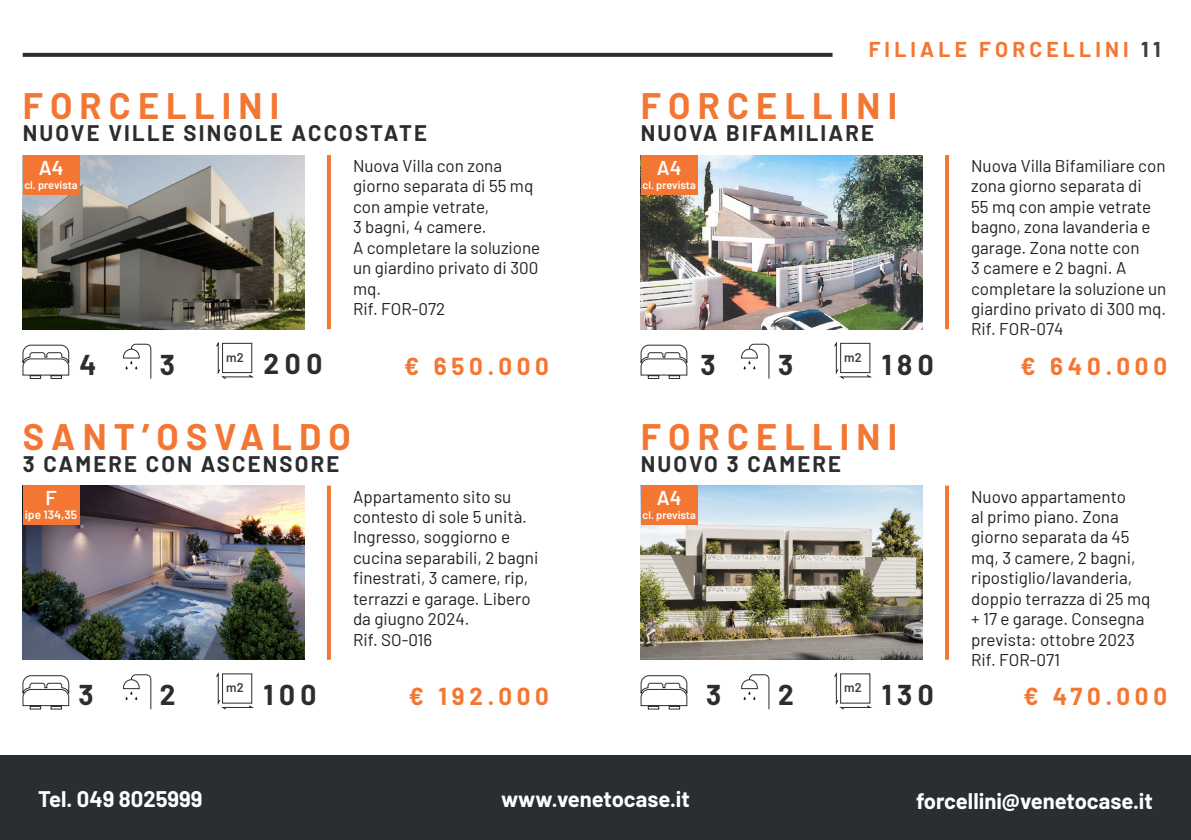
<style>
.page{position:relative;width:1191px;height:840px;background:#fff}
.page>*{position:absolute;margin:0;border:0;box-sizing:border-box;transform-origin:0 0}
.t1{font:700 36px "Barlow";letter-spacing:.2em;color:#f37733}
.t2{font:700 28px "Barlow";letter-spacing:.2em;color:#2a2e30}
.t3{font:700 24px "Barlow";letter-spacing:.2em;color:#f37733}
.t4{font:700 22px "Barlow";letter-spacing:.1em;color:#2a2e30}
.t5{font:700 22px "Barlow";color:#fff}
.t6{font:700 21px "Barlow";letter-spacing:.2em;color:#f37733}
.t7{font:700 21px "Barlow";color:#3e3e3f}
.t8{font:600 20px "Barlow";color:#fff}
.t9{font:17px/20.4px "Barlow";color:#231f20}
.t10{font:600 12.6px "Barlow";color:#3e3e3f}
.t11{font:600 12px "Barlow";color:#fff}
.t12{font:600 11px "Barlow";color:#fff}
</style>
<div class="page">
<svg style="left:23px;top:53px;width:809px;height:4px;background:#303436"></svg>
<div style="left:0;top:755px;width:1191px;height:84px;background:#2a2e30"></div>
<hr style="left:327px;top:485px;width:4px;height:174px;background:#f37733">
<svg style="left:216px;top:672px;width:38px;height:38px"></svg>
<svg style="left:123px;top:674px;width:29px;height:35px"></svg>
<svg style="left:22px;top:675px;width:48px;height:35px"></svg>
<svg style="left:834px;top:672px;width:38px;height:38px"></svg>
<svg style="left:741px;top:674px;width:29px;height:35px"></svg>
<svg style="left:640px;top:675px;width:47px;height:35px"></svg>
<hr style="left:945px;top:485px;width:4px;height:174px;background:#f37733">
<hr style="left:945px;top:155px;width:4px;height:174px;background:#f37733">
<svg style="left:834px;top:341px;width:38px;height:38px"></svg>
<svg style="left:741px;top:343px;width:29px;height:36px"></svg>
<svg style="left:640px;top:344px;width:47px;height:35px"></svg>
<svg style="left:216px;top:341px;width:38px;height:38px"></svg>
<svg style="left:123px;top:343px;width:29px;height:36px"></svg>
<svg style="left:22px;top:344px;width:48px;height:35px"></svg>
<hr style="left:327px;top:155px;width:4px;height:174px;background:#f37733">
<img style="left:641px;top:485px;width:282px;height:174px">
<div style="left:641px;top:485px;width:56px;height:40px;background:#f37733"></div>
<img style="left:23px;top:485px;width:282px;height:174px">
<div style="left:23px;top:485px;width:56px;height:40px;background:#f37733"></div>
<img style="left:641px;top:155px;width:282px;height:174px">
<div style="left:641px;top:155px;width:56px;height:40px;background:#f37733"></div>
<img style="left:23px;top:155px;width:282px;height:174px">
<div style="left:23px;top:155px;width:56px;height:40px;background:#f37733"></div>
<p class="t6" style="left:868px;top:34px;width:262px">FILIALE FORCELLINI</p>
<p class="t7" style="left:1141px;top:34px;width:21px">11</p>
<p class="t1" style="left:23px;top:80px;width:258px">FORCELLINI</p>
<p class="t1" style="left:641px;top:80px;width:258px">FORCELLINI</p>
<p class="t4" style="left:23px;top:117px;width:406px">NUOVE VILLE SINGOLE ACCOSTATE</p>
<p class="t4" style="left:641px;top:117px;width:235px">NUOVA BIFAMILIARE</p>
<p class="t8" style="left:39px;top:153px;width:26px">A4</p>
<p class="t12" style="left:24px;top:177px;width:55px">cl. prevista</p>
<p class="t9" style="left:353px;top:154px;width:182px">Nuova Villa con zona giorno separata di 55 mq con ampie vetrate,</p>
<p class="t9" style="left:353px;top:215px;width:135px">3 bagni, 4 camere.</p>
<p class="t9" style="left:353px;top:236px;width:189px;text-align:justify">A completare la soluzione un giardino privato di 300 mq.</p>
<p class="t9" style="left:353px;top:297px;width:94px">Rif. FOR-072</p>
<p class="t8" style="left:657px;top:153px;width:26px">A4</p>
<p class="t12" style="left:642px;top:177px;width:55px">cl. prevista</p>
<p class="t9" style="left:971px;top:154px;width:197px">Nuova Villa Bifamiliare con zona giorno separata di<br>55 mq con ampie vetrate bagno, zona lavanderia e garage. Zona notte con<br>3 camere e 2 bagni. A completare la soluzione un giardino privato di 300 mq.<br>Rif. FOR-074</p>
<p class="t10" style="left:226px;top:347px;width:19px">m2</p>
<p class="t10" style="left:844px;top:347px;width:19px">m2</p>
<p class="t2" style="left:79px;top:344px;width:18px">4</p>
<p class="t2" style="left:160px;top:344px;width:17px">3</p>
<p class="t2" style="left:263px;top:342px;width:60px">200</p>
<p class="t3" style="left:404px;top:348px;width:146px">€ 650.000</p>
<p class="t2" style="left:700px;top:344px;width:17px">3</p>
<p class="t2" style="left:778px;top:344px;width:17px">3</p>
<p class="t2" style="left:881px;top:344px;width:54px">180</p>
<p class="t3" style="left:1020px;top:348px;width:148px">€ 640.000</p>
<p class="t1" style="left:23px;top:410px;width:330px">SANT’OSVALDO</p>
<p class="t1" style="left:641px;top:410px;width:258px">FORCELLINI</p>
<p class="t4" style="left:23px;top:447px;width:318px">3 CAMERE CON ASCENSORE</p>
<p class="t4" style="left:641px;top:447px;width:202px">NUOVO 3 CAMERE</p>
<p class="t8" style="left:45px;top:483px;width:13px">F</p>
<p class="t11" style="left:25px;top:506px;width:54px">ipe 134,35</p>
<p class="t9" style="left:353px;top:484px;width:187px">Appartamento sito su contesto di sole 5 unità.<br>Ingresso, soggiorno e cucina separabili, 2 bagni finestrati, 3 camere, rip, terrazzi e garage. Libero da giugno 2024.</p>
<p class="t9" style="left:353px;top:627px;width:81px">Rif. SO-016</p>
<p class="t8" style="left:657px;top:483px;width:26px">A4</p>
<p class="t12" style="left:642px;top:507px;width:55px">cl. prevista</p>
<p class="t9" style="left:971px;top:484px;width:181px">Nuovo appartamento<br>al primo piano. Zona giorno separata da 45 mq, 3 camere, 2 bagni, ripostiglio/lavanderia, doppio terrazza di 25 mq + 17 e garage. Consegna prevista: ottobre 2023</p>
<p class="t9" style="left:971px;top:648px;width:90px">Rif. FOR-071</p>
<p class="t10" style="left:226px;top:678px;width:19px">m2</p>
<p class="t10" style="left:844px;top:678px;width:19px">m2</p>
<p class="t2" style="left:79px;top:674px;width:17px">3</p>
<p class="t2" style="left:160px;top:674px;width:17px">2</p>
<p class="t2" style="left:263px;top:674px;width:55px">100</p>
<p class="t3" style="left:409px;top:678px;width:141px">€ 192.000</p>
<p class="t2" style="left:706px;top:674px;width:17px">3</p>
<p class="t2" style="left:778px;top:674px;width:17px">2</p>
<p class="t2" style="left:881px;top:674px;width:54px">130</p>
<p class="t3" style="left:1023px;top:678px;width:145px">€ 470.000</p>
<p class="t5" style="left:38px;top:782px;width:166px">Tel. 049 8025999</p>
<p class="t5" style="left:501px;top:782px;width:190px">www.venetocase.it</p>
<p class="t5" style="left:916px;top:784px;width:238px">forcellini@venetocase.it</p>
</div>
